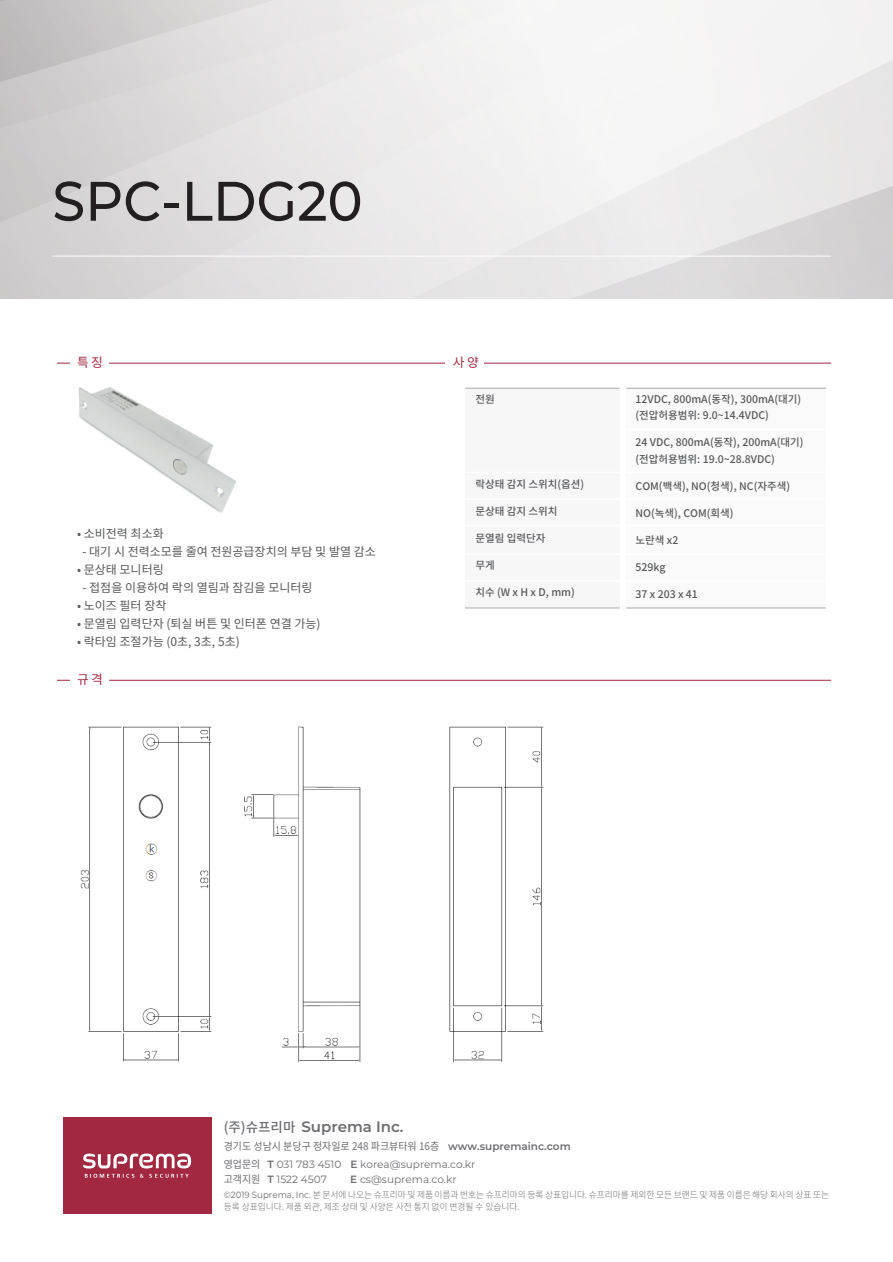
<style>
.page{position:relative;width:893px;height:1262px;background:#fff}
.page>*{position:absolute;margin:0;border:0;box-sizing:border-box;transform-origin:0 0}
.t1{font:500 55.5px "Montserrat";color:#231f20;scale:.95 1}
.t2{font:600 15px "Montserrat";color:#6c6d70}
.t3{font:12.75px "Noto Sans CJ Kkr";color:#a22842}
.t4{font:12px "Noto Sans CJ Kkr";color:#57585a}
.t5{font:500 10.5px/16.5px "Noto Sans CJ Kkr";color:#57585a}
.t6{font:10.5px/15px "Montserrat";color:#6c6d70}
.t7{font:10.5px "Noto Sans CJ Kkr";color:#6c6d70;scale:.95 1}
.t8{font:300 9px/12px "Noto Sans CJ Kkr";color:#6c6d70;scale:.96 1}
.s1{font-family:"Noto Sans CJ Kkr";font-weight:500;font-size:13.5px}
.s2{font-family:"Montserrat";font-weight:600}
.s3{font-family:"Noto Sans CJ Kkr"}
.s4{font-weight:600}
.s5{font-family:"Montserrat";font-weight:400}
</style>
<div class="page">
<svg style="left:0;top:0;width:892px;height:298px"></svg>
<div style="left:63px;top:1117px;width:149px;height:97px;background:#a22842"></div>
<svg style="left:83px;top:1153px;width:108px;height:24px"></svg>
<hr style="left:57px;top:363px;width:774px;height:1px;background:#a22842">
<div style="left:70px;top:352px;width:39px;height:21px;background:#fff"></div>
<div style="left:445px;top:352px;width:39px;height:22px;background:#fff"></div>
<hr style="left:57px;top:680px;width:774px;height:1px;background:#a22842">
<div style="left:70px;top:669px;width:39px;height:21px;background:#fff"></div>
<img style="left:78px;top:387px;width:158px;height:126px">
<div style="left:626px;top:388px;width:199px;height:220px;background:#fafafa"></div>
<div style="left:465px;top:388px;width:154px;height:220px;background:#f7f7f8"></div>
<hr style="left:465px;top:388px;width:154px;height:1px;background:#a8a9ad">
<hr style="left:465px;top:472px;width:154px;height:1px;background:#fff">
<hr style="left:465px;top:607px;width:154px;height:1px;background:#a8a9ad">
<hr style="left:626px;top:428px;width:199px;height:2px;background:#fff">
<hr style="left:626px;top:388px;width:199px;height:1px;background:#a8a9ad">
<hr style="left:626px;top:472px;width:199px;height:1px;background:#fff">
<hr style="left:465px;top:498px;width:154px;height:2px;background:#fff">
<hr style="left:626px;top:498px;width:199px;height:2px;background:#fff">
<hr style="left:465px;top:525px;width:154px;height:1px;background:#fff">
<hr style="left:626px;top:525px;width:199px;height:1px;background:#fff">
<hr style="left:465px;top:553px;width:154px;height:2px;background:#fff">
<hr style="left:626px;top:553px;width:199px;height:2px;background:#fff">
<hr style="left:465px;top:580px;width:154px;height:2px;background:#fff">
<hr style="left:626px;top:580px;width:199px;height:2px;background:#fff">
<hr style="left:626px;top:607px;width:199px;height:1px;background:#a8a9ad">
<img style="left:80px;top:726px;width:464px;height:336px">
<h1 class="t1" style="left:52px;top:162px;width:328px">SPC-LDG20</h1>
<p class="t3" style="left:77px;top:355px;width:27px">특 징</p>
<p class="t3" style="left:453px;top:355px;width:27px">사 양</p>
<p class="t4" style="left:77px;top:527px;width:88px">• 소비전력 최소화</p>
<p class="t4" style="left:82px;top:545px;width:295px">- 대기 시 전력소모를 줄여 전원공급장치의 부담 및 발열 감소</p>
<p class="t4" style="left:77px;top:563px;width:88px">• 문상태 모니터링</p>
<p class="t4" style="left:82px;top:581px;width:232px">- 접점을 이용하여 락의 열림과 잠김을 모니터링</p>
<p class="t4" style="left:77px;top:599px;width:91px">• 노이즈 필터 장착</p>
<p class="t4" style="left:77px;top:617px;width:245px">• 문열림 입력단자 (퇴실 버튼 및 인터폰 연결 가능)</p>
<p class="t4" style="left:77px;top:635px;width:164px">• 락타임 조절가능 (0초, 3초, 5초)</p>
<p class="t3" style="left:77px;top:672px;width:27px">규 격</p>
<p class="t5" style="left:475px;top:391px;width:21px">전원</p>
<p class="t5" style="left:475px;top:476px;width:110px">락상태 감지 스위치(옵션)</p>
<p class="t5" style="left:475px;top:503px;width:84px">문상태 감지 스위치</p>
<p class="t5" style="left:475px;top:530px;width:71px">문열림 입력단자</p>
<p class="t5" style="left:475px;top:557px;width:21px">무게</p>
<p class="t5" style="left:475px;top:584px;width:101px">치수 (W x H x D, mm)</p>
<p class="t5" style="left:635px;top:391px;width:167px">12VDC, 800mA(동작), 300mA(대기) (전압허용범위: 9.0~14.4VDC)</p>
<p class="t5" style="left:635px;top:434px;width:169px">24 VDC, 800mA(동작), 200mA(대기) (전압허용범위: 19.0~28.8VDC)</p>
<p class="t5" style="left:635px;top:478px;width:156px">COM(백색), NO(청색), NC(자주색)</p>
<p class="t5" style="left:635px;top:505px;width:100px">NO(녹색), COM(회색)</p>
<p class="t5" style="left:635px;top:532px;width:44px">노란색 x2</p>
<p class="t5" style="left:635px;top:559px;width:32px">529kg</p>
<p class="t5" style="left:635px;top:586px;width:64px">37 x 203 x 41</p>
<h2 class="t2" style="left:224px;top:1115px;width:181px"><span class="s1">(주)슈프리마</span> Suprema Inc.</h2>
<p class="t7" style="left:224px;top:1139px;width:367px">경기도 성남시 분당구 정자일로 248 파크뷰타워 16층 <span class="s2">www.supremainc.com</span></p>
<p class="t6" style="left:224px;top:1156px;width:253px"><span class="s3">영업문의</span> <span class="s4">T</span> 031 783 4510 <span class="s4">E</span> korea@suprema.co.kr <span class="s3">고객지원</span> <span class="s4">T</span> 1522 4507</p>
<p class="t6" style="left:350px;top:1171px;width:108px"><span class="s4">E</span> cs@suprema.co.kr</p>
<p class="t8" style="left:224px;top:1188px;width:632px"><span class="s5">©2019 Suprema, Inc.</span> 본 문서에 나오는 슈프리마 및 제품 이름과 번호는 슈프리마의 등록 상표입니다. 슈프리마를 제외한 모든 브랜드 및 제품 이름은 해당 회사의 상표 또는 등록 상표입니다. 제품 외관, 제조 상태 및 사양은 사전 통지 없이 변경될 수 있습니다.</p>
</div>
